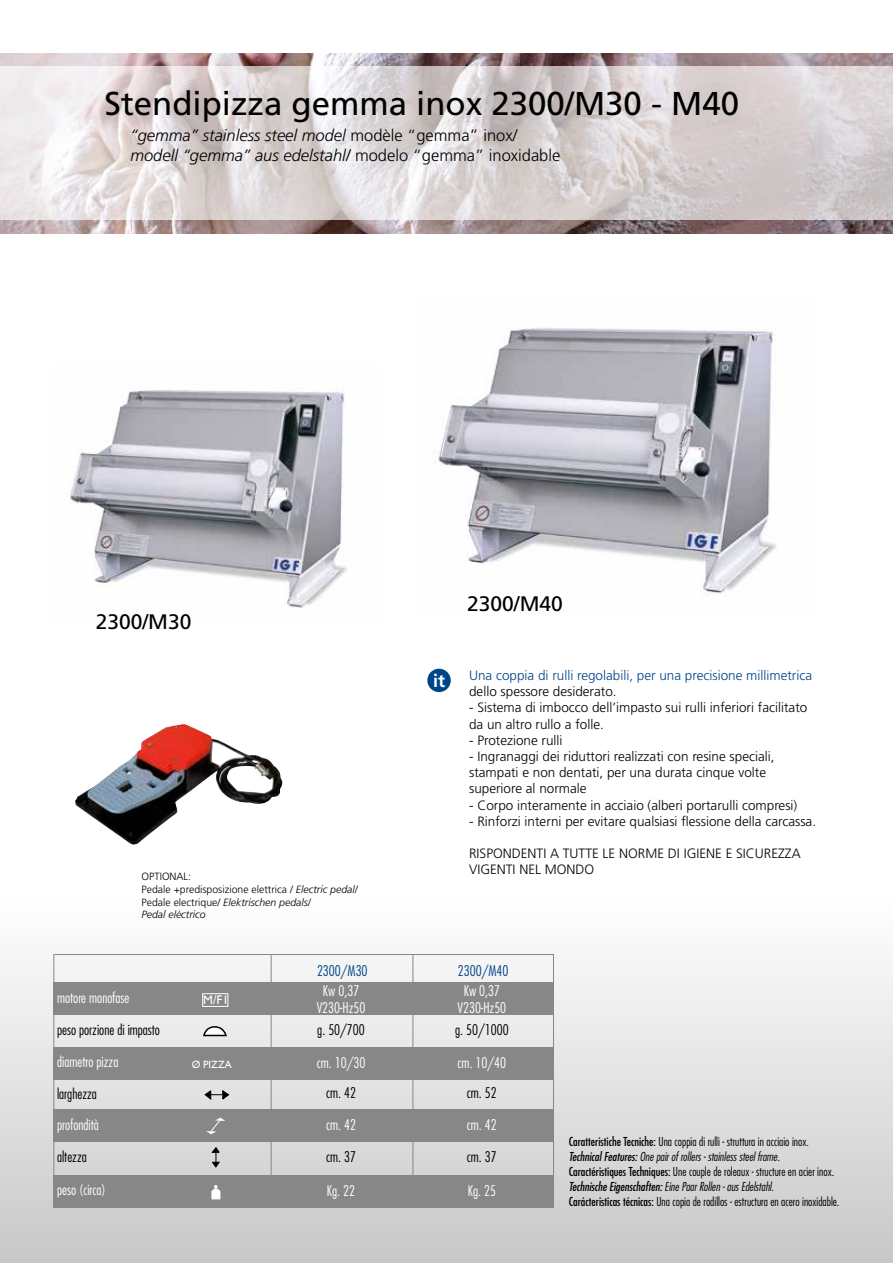
<style>
.page{position:relative;width:893px;height:1263px;background:#fff}
.page>*{position:absolute;margin:0;border:0;box-sizing:border-box;transform-origin:0 0}
.t1{font:33px "Frutiger";color:#000}
.t2{font:21px "Frutiger";color:#000}
.t3{font:700 18px "Frutiger";color:#fff}
.t4{font:italic 300 16.5px/19.8px "Frutiger";color:#000}
.t5{font:300 condensed 14.4px/17.2px "Futura";color:#fff;text-align:center}
.t6{font:300 condensed 14.4px "Futura";color:#000}
.t7{font:300 condensed 14.4px "Futura";color:#048}
.t8{font:300 13.5px/16.2px "Frutiger";color:#000}
.t9{font:300 13.5px "Frutiger";color:#048}
.t10{font:12.6px "Gill Sans";color:#fff}
.t11{font:300 condensed 12px/15px "Futura";color:#000}
.t12{font:300 10.5px/12.6px "Frutiger";color:#000}
.t13{font:10.5px "Gill Sans";color:#fff}
.s1{font-style:normal}
.s2{font-style:italic}
.s3{font-weight:400}
.s4{font-weight:400;font-style:italic}
</style>
<div class="page">
<div style="left:0;top:897px;width:893px;height:366px;background:linear-gradient(to bottom,#fff,#c7c7c7)"></div>
<img style="left:0;top:54px;width:892px;height:180px">
<svg style="left:0;top:66px;width:893px;height:154px;background:#dbd4d5"></svg>
<img style="left:68px;top:388px;width:280px;height:220px">
<div style="left:53px;top:1110px;width:500px;height:32px;background:#878787"></div>
<div style="left:53px;top:1047px;width:500px;height:33px;background:#878787"></div>
<svg style="left:205px;top:1090px;width:24px;height:9px"></svg>
<svg style="left:212px;top:1147px;width:7px;height:20px"></svg>
<svg style="left:206px;top:1118px;width:19px;height:16px"></svg>
<div style="left:54px;top:983px;width:500px;height:32px;background:#878787"></div>
<div style="left:202px;top:993px;width:26px;height:14px;border:1px solid #fff"></div>
<div style="left:53px;top:1175px;width:501px;height:32px;background:#878787"></div>
<svg style="left:211px;top:1185px;width:9px;height:15px"></svg>
<hr style="left:271px;top:955px;width:1px;height:253px;background:#878787">
<svg style="left:202px;top:1025px;width:25px;height:12px"></svg>
<div style="left:427px;top:669px;width:24px;height:23px;background:#048;border-radius:50%"></div>
<img style="left:75px;top:724px;width:207px;height:121px">
<img style="left:433px;top:328px;width:345px;height:266px">
<hr style="left:412px;top:955px;width:1px;height:253px;background:#878787">
<h1 class="t1" style="left:105px;top:84px;width:636px">Stendipizza gemma inox 2300/M30 - M40</h1>
<p class="t4" style="left:130px;top:126px;width:431px">“gemma” stainless steel model <span class="s1">modèle “gemma” inox/ </span>modell “gemma” aus edelstahl/ <span class="s1">modelo “gemma” inoxidable</span></p>
<h2 class="t2" style="left:96px;top:609px;width:97px">2300/M30</h2>
<p class="t12" style="left:142px;top:870px;width:218px">OPTIONAL:<br>Pedale +predisposizione elettrica / <span class="s2">Electric pedal/<br></span>Pedale electrique/ <span class="s2">Elektrischen pedals/<br>Pedal eléctrico</span></p>
<p class="t5" style="left:57px;top:989px;width:74px">motore monofase</p>
<p class="t10" style="left:203px;top:993px;width:27px">M/F1</p>
<p class="t6" style="left:57px;top:1021px;width:104px">peso porzione di impasto</p>
<p class="t5" style="left:57px;top:1053px;width:63px">diametro pizza</p>
<p class="t6" style="left:57px;top:1085px;width:41px">larghezza</p>
<p class="t5" style="left:57px;top:1116px;width:43px">profondità</p>
<p class="t13" style="left:192px;top:1058px;width:42px">Ø PIZZA</p>
<p class="t7" style="left:317px;top:962px;width:52px">2300/M30</p>
<p class="t5" style="left:317px;top:982px;width:50px">Kw 0,37<br>V230-Hz50</p>
<p class="t6" style="left:317px;top:1021px;width:49px">g. 50/700</p>
<p class="t5" style="left:317px;top:1054px;width:50px">cm. 10/30</p>
<p class="t6" style="left:326px;top:1084px;width:31px">cm. 42</p>
<p class="t5" style="left:326px;top:1116px;width:31px">cm. 42</p>
<p class="t6" style="left:57px;top:1148px;width:31px">altezza</p>
<p class="t6" style="left:326px;top:1148px;width:31px">cm. 37</p>
<p class="t5" style="left:57px;top:1181px;width:50px">peso (circa)</p>
<p class="t5" style="left:327px;top:1182px;width:30px">Kg. 22</p>
<h2 class="t2" style="left:467px;top:591px;width:97px">2300/M40</h2>
<h3 class="t3" style="left:433px;top:670px;width:14px">it</h3>
<p class="t9" style="left:469px;top:668px;width:345px">Una coppia di rulli regolabili, per una precisione millimetrica</p>
<p class="t8" style="left:469px;top:683px;width:149px">dello spessore desiderato.</p>
<p class="t8" style="left:469px;top:700px;width:340px">- Sistema di imbocco dell’impasto sui rulli inferiori facilitato da un altro rullo a folle.</p>
<p class="t8" style="left:469px;top:732px;width:95px">- Protezione rulli</p>
<p class="t8" style="left:469px;top:748px;width:307px">- Ingranaggi dei riduttori realizzati con resine speciali, stampati e non dentati, per una durata cinque volte superiore al normale</p>
<p class="t8" style="left:469px;top:797px;width:330px">- Corpo interamente in acciaio (alberi portarulli compresi)</p>
<p class="t8" style="left:469px;top:813px;width:349px">- Rinforzi interni per evitare qualsiasi flessione della carcassa.</p>
<p class="t8" style="left:469px;top:845px;width:333px">RISPONDENTI A TUTTE LE NORME DI IGIENE E SICUREZZA<br>VIGENTI NEL MONDO</p>
<p class="t7" style="left:458px;top:962px;width:52px">2300/M40</p>
<p class="t5" style="left:458px;top:982px;width:50px">Kw 0,37<br>V230-Hz50</p>
<p class="t6" style="left:455px;top:1021px;width:55px">g. 50/1000</p>
<p class="t5" style="left:458px;top:1054px;width:50px">cm. 10/40</p>
<p class="t6" style="left:467px;top:1084px;width:31px">cm. 52</p>
<p class="t5" style="left:467px;top:1116px;width:31px">cm. 42</p>
<p class="t6" style="left:467px;top:1148px;width:31px">cm. 37</p>
<p class="t5" style="left:468px;top:1182px;width:30px">Kg. 25</p>
<p class="t11" style="left:569px;top:1134px;width:272px"><span class="s3">Caratteristiche Tecniche:</span> Una coppia di rulli - struttura in acciaio inox.<br><span class="s4">Technical Features:</span> <span class="s2">One pair of rollers - stainless steel frame.<br></span><span class="s3">Caractéristiques Techniques:</span> Une couple de roleaux - structure en acier inox.<br><span class="s4">Technische Eigenschaften:</span> <span class="s2">Eine Paar Rollen - aus Edelstahl.<br></span><span class="s3">Carácteristicas técnicas:</span> Una copia de rodillos - estructura en acero inoxidable.</p>
</div>
